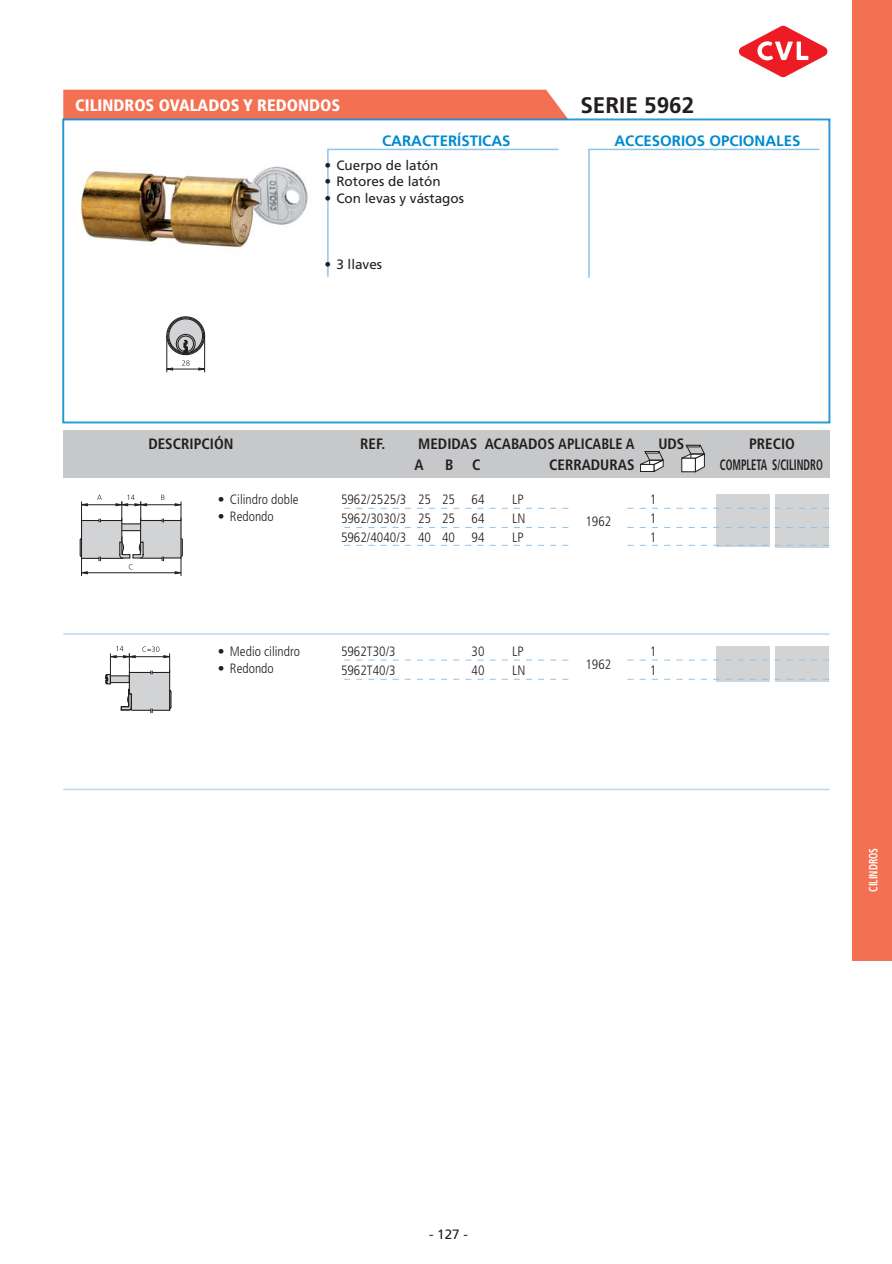
<style>
.page{position:relative;width:892px;height:1264px;background:#fff}
.page>*{position:absolute;margin:0;border:0;box-sizing:border-box;transform-origin:0 0}
.t1{font:700 22.5px "Frutiger LT Std";color:#231f20}
.t2{font:900 condensed 16.5px "Frutiger LT Std";color:#fff}
.t3{font:700 condensed 15px "Frutiger LT Std";color:#231f20}
.t4{font:700 15px "Frutiger LT Std";color:#008ad0}
.t5{font:700 condensed 15px "Frutiger LT Std";color:#231f20;scale:.7 1}
.t6{font:300 condensed 13.5px "Frutiger LT Std";color:#231f20}
.t7{font:13.5px "Frutiger LT Std";color:#231f20}
.t8{font:700 condensed 12px "Frutiger LT Std";color:#fff;scale:.8 1}
</style>
<div class="page">
<svg style="left:738px;top:25px;width:90px;height:53px"></svg>
<div style="left:851px;top:0;width:40px;height:960px;background:#f37052"></div>
<div style="left:63px;top:90px;width:505px;height:29px;background:#f37052"></div>
<svg style="left:62px;top:119px;width:767px;height:304px"></svg>
<svg style="left:326px;top:148px;width:233px;height:130px"></svg>
<svg style="left:587px;top:148px;width:233px;height:131px"></svg>
<div style="left:715px;top:494px;width:53px;height:53px;background:#d1d3d4"></div>
<div style="left:774px;top:494px;width:54px;height:54px;background:#d1d3d4"></div>
<div style="left:63px;top:430px;width:766px;height:47px;background:#c6c8ca"></div>
<svg style="left:640px;top:451px;width:24px;height:20px"></svg>
<svg style="left:681px;top:445px;width:24px;height:27px"></svg>
<hr style="left:63px;top:633px;width:766px;height:1px;background:#bad7f1">
<svg style="left:344px;top:507px;width:224px;height:1px"></svg>
<svg style="left:344px;top:527px;width:224px;height:1px"></svg>
<svg style="left:627px;top:507px;width:202px;height:1px"></svg>
<svg style="left:627px;top:527px;width:202px;height:1px"></svg>
<svg style="left:344px;top:544px;width:224px;height:1px"></svg>
<svg style="left:628px;top:544px;width:201px;height:1px"></svg>
<div style="left:715px;top:645px;width:53px;height:36px;background:#d1d3d4"></div>
<div style="left:774px;top:645px;width:54px;height:36px;background:#d1d3d4"></div>
<svg style="left:344px;top:659px;width:224px;height:1px"></svg>
<svg style="left:344px;top:678px;width:224px;height:1px"></svg>
<svg style="left:627px;top:659px;width:202px;height:1px"></svg>
<svg style="left:627px;top:678px;width:202px;height:1px"></svg>
<hr style="left:63px;top:788px;width:766px;height:2px;background:#bad7f1">
<hr style="left:166px;top:335px;width:1px;height:37px;background:#231f20">
<hr style="left:204px;top:335px;width:1px;height:37px;background:#231f20">
<svg style="left:164px;top:314px;width:43px;height:56px"></svg>
<svg style="left:79px;top:477px;width:104px;height:99px"></svg>
<svg style="left:105px;top:646px;width:67px;height:68px"></svg>
<p class="t2" style="left:75px;top:97px;width:266px">CILINDROS OVALADOS Y REDONDOS</p>
<h1 class="t1" style="left:580px;top:94px;width:115px">SERIE 5962</h1>
<p class="t4" style="left:382px;top:134px;width:130px">CARACTERÍSTICAS</p>
<p class="t4" style="left:614px;top:134px;width:187px">ACCESORIOS OPCIONALES</p>
<p class="t7" style="left:324px;top:158px;width:116px">• Cuerpo de latón</p>
<p class="t7" style="left:324px;top:175px;width:118px">• Rotores de latón</p>
<p class="t7" style="left:324px;top:191px;width:141px">• Con levas y vástagos</p>
<p class="t7" style="left:324px;top:257px;width:59px">• 3 llaves</p>
<p class="t3" style="left:148px;top:436px;width:87px">DESCRIPCIÓN</p>
<p class="t3" style="left:360px;top:436px;width:27px">REF.</p>
<p class="t3" style="left:418px;top:436px;width:217px">MEDIDAS ACABADOS APLICABLE A</p>
<p class="t3" style="left:658px;top:436px;width:28px">UDS</p>
<p class="t3" style="left:748px;top:436px;width:47px">PRECIO</p>
<p class="t3" style="left:414px;top:457px;width:11px">A</p>
<p class="t3" style="left:445px;top:457px;width:37px">B C</p>
<p class="t3" style="left:549px;top:457px;width:87px">CERRADURAS</p>
<p class="t5" style="left:719px;top:457px;width:149px">COMPLETA S/CILINDRO</p>
<p class="t6" style="left:218px;top:493px;width:82px">• Cilindro doble</p>
<p class="t6" style="left:218px;top:509px;width:57px">• Redondo</p>
<p class="t6" style="left:341px;top:493px;width:145px">5962/2525/3 25 25 64</p>
<p class="t6" style="left:512px;top:493px;width:13px">LP</p>
<p class="t6" style="left:649px;top:493px;width:8px">1</p>
<p class="t6" style="left:341px;top:511px;width:145px">5962/3030/3 25 25 64</p>
<p class="t6" style="left:512px;top:511px;width:15px">LN</p>
<p class="t6" style="left:649px;top:511px;width:8px">1</p>
<p class="t6" style="left:341px;top:530px;width:145px">5962/4040/3 40 40 94</p>
<p class="t6" style="left:512px;top:530px;width:13px">LP</p>
<p class="t6" style="left:649px;top:530px;width:8px">1</p>
<p class="t6" style="left:585px;top:514px;width:27px">1962</p>
<p class="t6" style="left:218px;top:644px;width:84px">• Medio cilindro</p>
<p class="t6" style="left:218px;top:661px;width:57px">• Redondo</p>
<p class="t6" style="left:341px;top:644px;width:56px">5962T30/3</p>
<p class="t6" style="left:471px;top:644px;width:14px">30</p>
<p class="t6" style="left:512px;top:644px;width:13px">LP</p>
<p class="t6" style="left:649px;top:644px;width:8px">1</p>
<p class="t6" style="left:341px;top:663px;width:56px">5962T40/3</p>
<p class="t6" style="left:471px;top:663px;width:14px">40</p>
<p class="t6" style="left:512px;top:663px;width:15px">LN</p>
<p class="t6" style="left:649px;top:663px;width:8px">1</p>
<p class="t6" style="left:585px;top:658px;width:27px">1962</p>
<p class="t8" style="left:867px;top:891px;width:56px;rotate:-90deg">CILINDROS</p>
<p class="t7" style="left:429px;top:1227px;width:41px">- 127 -</p>
</div>
